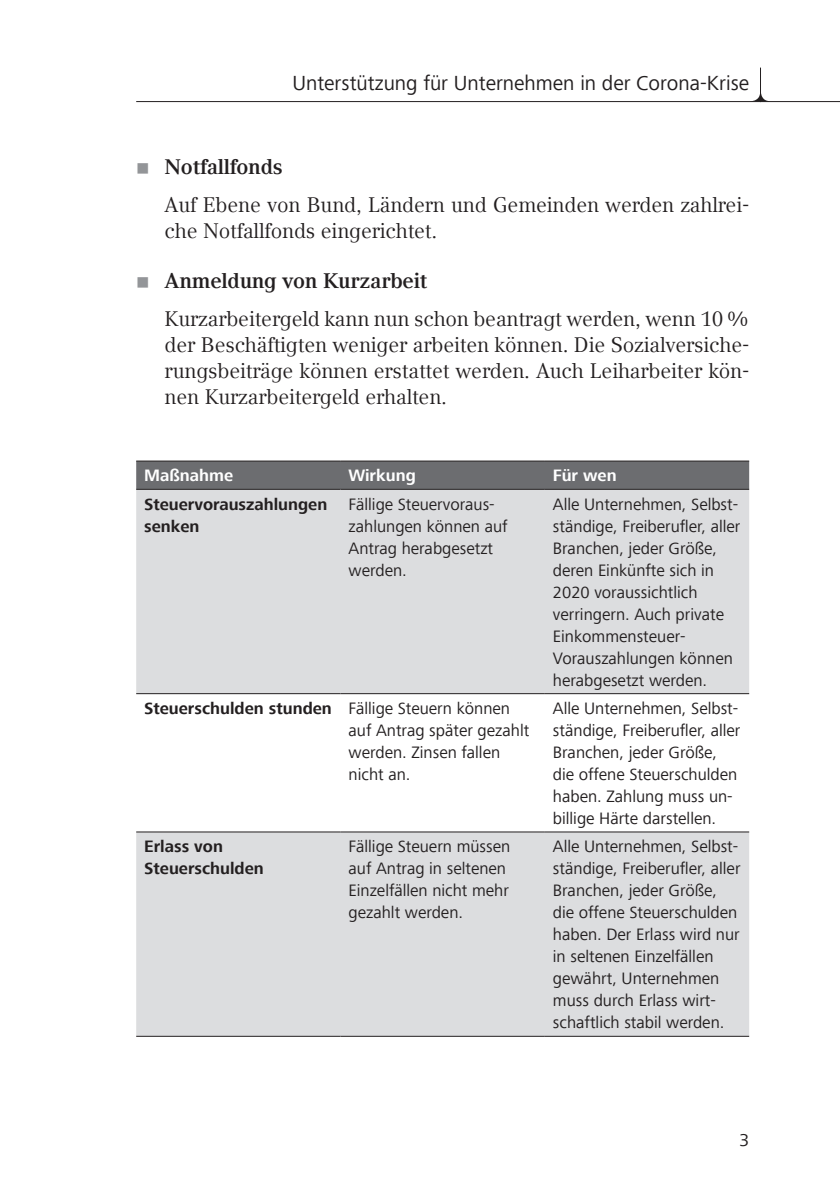
<style>
.page{position:relative;width:840px;height:1191px;background:#fff}
.page>*{position:absolute;margin:0;border:0;box-sizing:border-box;transform-origin:0 0}
.t1{font:21px/26px "Compatil TDATEV";color:#231f20}
.t2{font:21px "Frutiger Next Com";color:#231f20}
.t3{font:700 21px "Compatil TDATEV";color:#231f20}
.t4{font:18px "Frutiger Next Com";color:#231f20}
.t5{font:17px/22px "Frutiger Next Com";color:#231f20}
.t6{font:700 17px/22px "Frutiger Next Com";color:#231f20}
.t7{font:700 17px "Frutiger Next Com";color:#fff}
.s1{font-weight:700}
</style>
<div class="page">
<hr style="left:136px;top:101px;width:703px;height:1px;background:#231f20">
<hr style="left:759px;top:68px;width:1px;height:34px;background:#231f20">
<svg style="left:751px;top:93px;width:17px;height:9px"></svg>
<svg style="left:136px;top:461px;width:612px;height:28px;background:#6a6b6e"></svg>
<svg style="left:136px;top:490px;width:612px;height:545px;fill:#dcdddf"></svg>
<hr style="left:136px;top:460px;width:204px;height:1px;background:#231f20">
<hr style="left:340px;top:460px;width:204px;height:1px;background:#231f20">
<hr style="left:544px;top:460px;width:204px;height:1px;background:#231f20">
<hr style="left:136px;top:489px;width:204px;height:1px;background:#231f20">
<hr style="left:340px;top:489px;width:204px;height:1px;background:#231f20">
<hr style="left:544px;top:489px;width:204px;height:1px;background:#231f20">
<hr style="left:136px;top:693px;width:204px;height:1px;background:#231f20">
<hr style="left:340px;top:693px;width:204px;height:1px;background:#231f20">
<hr style="left:544px;top:693px;width:204px;height:1px;background:#231f20">
<hr style="left:136px;top:831px;width:204px;height:1px;background:#231f20">
<hr style="left:340px;top:831px;width:204px;height:1px;background:#231f20">
<hr style="left:544px;top:831px;width:204px;height:1px;background:#231f20">
<hr style="left:136px;top:1035px;width:204px;height:1px;background:#231f20">
<hr style="left:340px;top:1035px;width:204px;height:1px;background:#231f20">
<hr style="left:544px;top:1035px;width:204px;height:1px;background:#231f20">
<p class="t2" style="left:292px;top:71px;width:458px">Unterstützung für Unternehmen in der Corona-Krise</p>
<p class="t3" style="left:164px;top:155px;width:120px">Notfallfonds</p>
<p class="t1" style="left:164px;top:192px;width:585px">Auf Ebene von Bund, Ländern und Gemeinden werden zahlrei&shy;che Notfallfonds eingerichtet.</p>
<p class="t3" style="left:164px;top:269px;width:264px">Anmeldung von Kurzarbeit</p>
<p class="t1" style="left:164px;top:306px;width:585px;text-align:justify">Kurzarbeitergeld kann nun schon beantragt werden, wenn 10% der Beschäftigten weniger arbeiten können. Die Sozialversiche&shy;rungsbeiträge können erstattet werden. Auch Leiharbeiter kön&shy;nen Kurzarbeitergeld erhalten.</p>
<p class="t7" style="left:144px;top:466px;width:90px">Maßnahme</p>
<p class="t7" style="left:348px;top:466px;width:69px">Wirkung</p>
<p class="t7" style="left:552px;top:466px;width:65px">Für wen</p>
<p class="t6" style="left:144px;top:493px;width:184px">Steuervorauszahlungen senken</p>
<p class="t5" style="left:348px;top:493px;width:160px">Fällige Steuervoraus&shy;zahlungen können auf<br>Antrag herabgesetzt werden.</p>
<p class="t5" style="left:552px;top:493px;width:189px">Alle Unternehmen, Selbst&shy;ständige, Freiberufler, aller<br>Branchen, jeder Größe, deren Einkünfte sich in<br>2020 voraussichtlich verringern. Auch private<br>Einkommensteuer-<br>Vorauszahlungen können herabgesetzt werden.</p>
<p class="t5" style="left:348px;top:697px;width:182px;text-indent:-204px"><span class="s1">Steuerschulden stunden</span> Fällige Steuern können auf Antrag später gezahlt werden. Zinsen fallen nicht an.</p>
<p class="t5" style="left:552px;top:697px;width:189px">Alle Unternehmen, Selbst&shy;ständige, Freiberufler, aller<br>Branchen, jeder Größe, die offene Steuerschulden haben. Zahlung muss un&shy;billige Härte darstellen.</p>
<p class="t6" style="left:144px;top:835px;width:121px">Erlass von<br>Steuerschulden</p>
<p class="t5" style="left:348px;top:835px;width:163px">Fällige Steuern müssen auf Antrag in seltenen<br>Einzelfällen nicht mehr gezahlt werden.</p>
<p class="t5" style="left:552px;top:835px;width:189px">Alle Unternehmen, Selbst&shy;ständige, Freiberufler, aller<br>Branchen, jeder Größe, die offene Steuerschulden haben. Der Erlass wird nur in seltenen Einzelfällen gewährt, Unternehmen muss durch Erlass wirt&shy;schaftlich stabil werden.</p>
<p class="t4" style="left:739px;top:1129px;width:11px">3</p>
</div>
